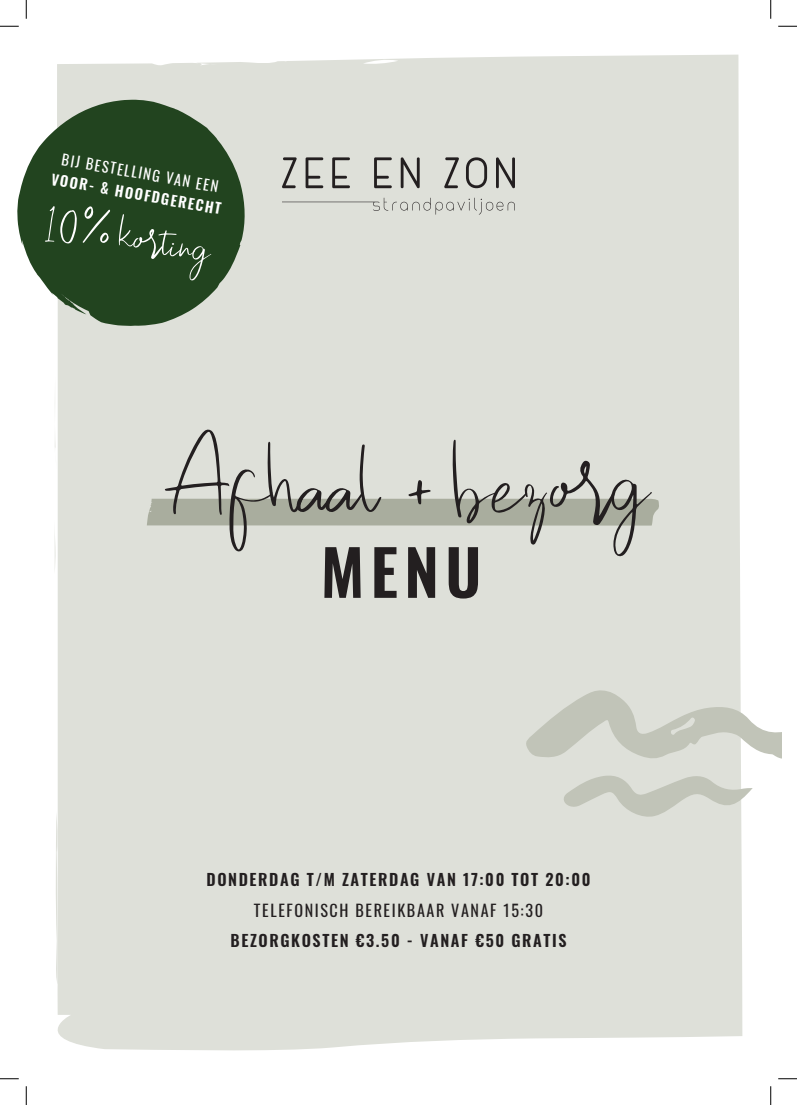
<style>
.page{position:relative;width:797px;height:1105px;background:#fff}
.page>*{position:absolute;margin:0;border:0;box-sizing:border-box;transform-origin:0 0}
.t1{font:97.38px "Pastelyn";color:#231f20}
.t2{font:600 62.62px "Oswald";color:#231f20}
.t3{font:44.75px "Pastelyn";color:#fff}
.t4{font:600 16.12px "Oswald";letter-spacing:.1em;color:#231f20}
.t5{font:16.12px "Oswald";letter-spacing:.1em;color:#231f20}
.t6{font:14.38px "Oswald";color:#fff}
.t7{font:600 14.38px "Oswald";color:#fff}
.s1{font-size:58.75px}
</style>
<div class="page">
<div style="left:54px;top:55px;width:688px;height:996px;background:#dee0d9"></div>
<svg style="left:55px;top:520px;width:1px;height:54px"></svg>
<svg style="left:55px;top:377px;width:2px;height:92px"></svg>
<svg style="left:55px;top:812px;width:3px;height:173px"></svg>
<svg style="left:147px;top:498px;width:513px;height:28px;background:#acafa1"></svg>
<svg style="left:17px;top:100px;width:229px;height:226px;background:#4e694b"></svg>
<svg style="left:282px;top:157px;width:15px;height:31px"></svg>
<svg style="left:305px;top:157px;width:18px;height:31px"></svg>
<svg style="left:332px;top:157px;width:18px;height:31px"></svg>
<svg style="left:374px;top:157px;width:18px;height:31px"></svg>
<svg style="left:401px;top:157px;width:18px;height:31px"></svg>
<svg style="left:444px;top:157px;width:15px;height:31px"></svg>
<svg style="left:466px;top:157px;width:21px;height:31px"></svg>
<svg style="left:496px;top:157px;width:19px;height:31px"></svg>
<svg style="left:282px;top:198px;width:233px;height:17px;background:#d3d4ce"></svg>
<svg style="left:524px;top:690px;width:257px;height:70px;background:#d4d6ce"></svg>
<svg style="left:561px;top:774px;width:191px;height:45px;background:#d3d5cd"></svg>
<svg style="left:0;top:25px;width:19px;height:2px"></svg>
<svg style="left:778px;top:25px;width:19px;height:2px"></svg>
<svg style="left:0;top:1078px;width:19px;height:1px"></svg>
<svg style="left:778px;top:1078px;width:19px;height:1px"></svg>
<svg style="left:25px;top:0;width:2px;height:19px"></svg>
<svg style="left:25px;top:1086px;width:2px;height:19px"></svg>
<svg style="left:770px;top:0;width:1px;height:19px"></svg>
<svg style="left:770px;top:1086px;width:1px;height:19px"></svg>
<p class="t6" style="left:64px;top:147px;width:160px;rotate:10deg">BIJ BESTELLING VAN EEN</p>
<p class="t7" style="left:53px;top:171px;width:174px;rotate:10deg">VOOR- &amp; HOOFDGERECHT</p>
<h3 class="t3" style="left:51px;top:184px;width:167px;rotate:10deg"><span class="s1">10%</span>kor ting</h3>
<h1 class="t1" style="left:160px;top:403px;width:484px">Afhaal + bezorg</h1>
<h2 class="t2" style="left:321px;top:540px;width:162px">MENU</h2>
<p class="t4" style="left:206px;top:871px;width:385px">DONDERDAG T/M ZATERDAG VAN 17:00 TOT 20:00</p>
<p class="t5" style="left:254px;top:896px;width:290px">TELEFONISCH BEREIKBAAR VANAF 15:30</p>
<p class="t4" style="left:230px;top:932px;width:337px">BEZORGKOSTEN €3.50 - VANAF €50 GRATIS</p>
</div>
